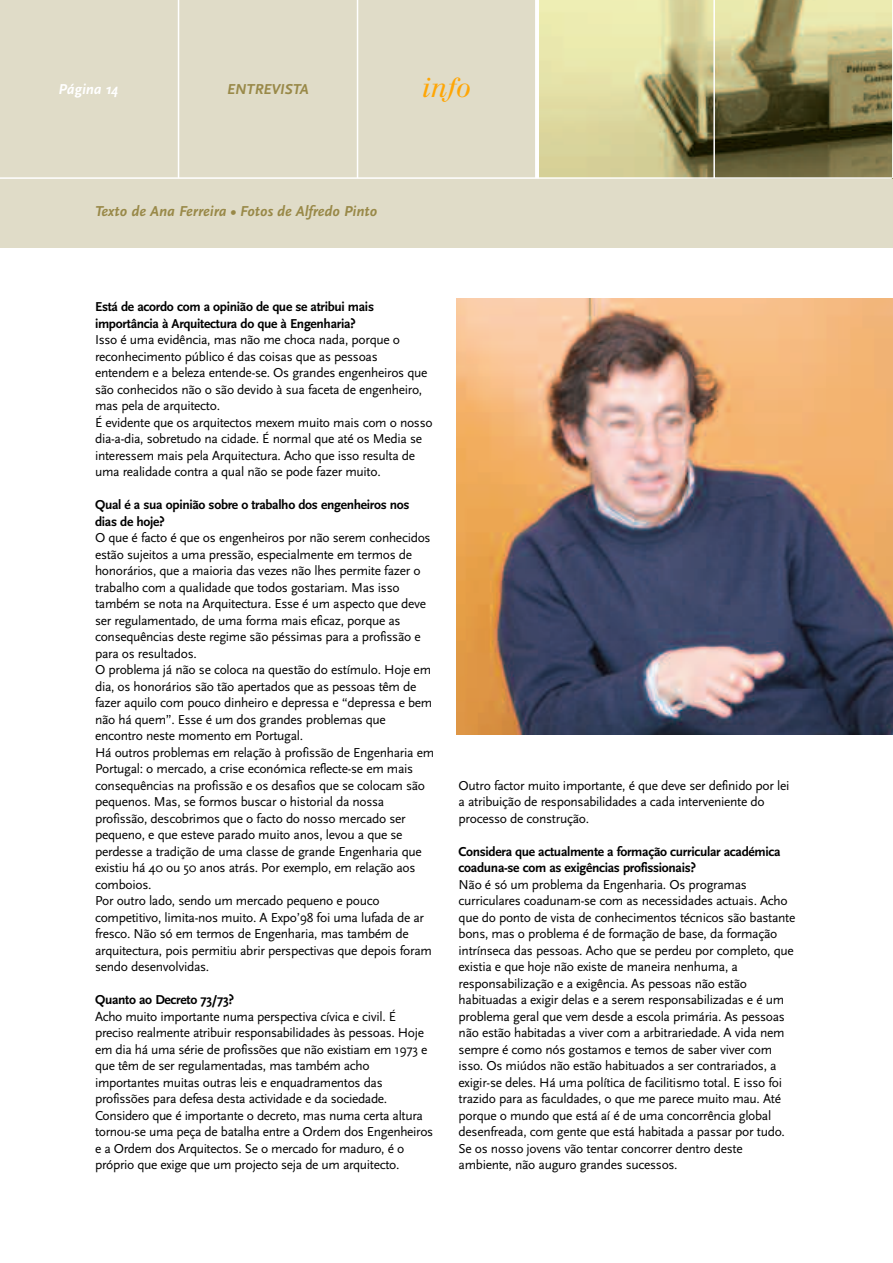
<style>
.page{position:relative;width:893px;height:1263px;background:#fff}
.page>*{position:absolute;margin:0;border:0;box-sizing:border-box;transform-origin:0 0}
.t1{font:italic 27px "Walbaum";color:#ffa605}
.t2{font:italic 700 15px "Scala Sans";color:#998948}
.t3{font:italic 700 15px "Scala Sans";color:#fff}
.t4{font:13.5px/16.5px "Scala Sans";letter-spacing:-.025em;color:#000}
.t5{font:700 13.5px/16.5px "Scala Sans";letter-spacing:-.025em;color:#000}
</style>
<div class="page">
<div style="left:0;top:0;width:893px;height:248px;background:#e0dcc8"></div>
<img style="left:540px;top:0;width:352px;height:177px">
<hr style="left:713px;top:0;width:2px;height:178px;background:#fff">
<hr style="left:535px;top:0;width:2px;height:178px;background:#fff">
<hr style="left:357px;top:0;width:1px;height:178px;background:#fff">
<hr style="left:178px;top:0;width:1px;height:178px;background:#fff">
<img style="left:457px;top:299px;width:436px;height:436px">
<hr style="left:892px;top:0;width:1px;height:178px;background:#fff">
<hr style="left:0;top:177px;width:892px;height:2px;background:#fff">
<p class="t3" style="left:59px;top:80px;width:61px">Página 14</p>
<p class="t2" style="left:227px;top:80px;width:83px">ENTREVISTA</p>
<h1 class="t1" style="left:422px;top:77px;width:51px">info</h1>
<p class="t2" style="left:95px;top:202px;width:284px">Texto de Ana Ferreira • Fotos de Alfredo Pinto</p>
<p class="t5" style="left:95px;top:298px;width:280px">Está de acordo com a opinião de que se atribui mais importância à Arquitectura do que à Engenharia?</p>
<p class="t4" style="left:95px;top:331px;width:339px">Isso é uma evidência, mas não me choca nada, porque o reconhecimento público é das coisas que as pessoas entendem e a beleza entende-se. Os grandes engenheiros que são conhecidos não o são devido à sua faceta de engenheiro, mas pela de arquitecto.<br>É evidente que os arquitectos mexem muito mais com o nosso dia-a-dia, sobretudo na cidade. É normal que até os Media se interessem mais pela Arquitectura. Acho que isso resulta de uma realidade contra a qual não se pode fazer muito.</p>
<p class="t5" style="left:95px;top:496px;width:316px">Qual é a sua opinião sobre o trabalho dos engenheiros nos dias de hoje?</p>
<p class="t4" style="left:95px;top:529px;width:341px">O que é facto é que os engenheiros por não serem conhecidos estão sujeitos a uma pressão, especialmente em termos de honorários, que a maioria das vezes não lhes permite fazer o trabalho com a qualidade que todos gostariam. Mas isso também se nota na Arquitectura. Esse é um aspecto que deve ser regulamentado, de uma forma mais eficaz, porque as consequências deste regime são péssimas para a profissão e para os resultados.<br>O problema já não se coloca na questão do estímulo. Hoje em dia, os honorários são tão apertados que as pessoas têm de fazer aquilo com pouco dinheiro e depressa e “depressa e bem não há quem”. Esse é um dos grandes problemas que encontro neste momento em Portugal.<br>Há outros problemas em relação à profissão de Engenharia em Portugal: o mercado, a crise económica reflecte-se em mais consequências na profissão e os desafios que se colocam são pequenos. Mas, se formos buscar o historial da nossa profissão, descobrimos que o facto do nosso mercado ser pequeno, e que esteve parado muito anos, levou a que se perdesse a tradição de uma classe de grande Engenharia que existiu há 40 ou 50 anos atrás. Por exemplo, em relação aos comboios.<br>Por outro lado, sendo um mercado pequeno e pouco competitivo, limita-nos muito. A Expo’98 foi uma lufada de ar fresco. Não só em termos de Engenharia, mas também de arquitectura, pois permitiu abrir perspectivas que depois foram sendo desenvolvidas.</p>
<p class="t5" style="left:95px;top:991px;width:141px">Quanto ao Decreto 73/73?</p>
<p class="t4" style="left:95px;top:1008px;width:340px">Acho muito importante numa perspectiva cívica e civil. É preciso realmente atribuir responsabilidades às pessoas. Hoje em dia há uma série de profissões que não existiam em 1973 e que têm de ser regulamentadas, mas também acho importantes muitas outras leis e enquadramentos das profissões para defesa desta actividade e da sociedade.<br>Considero que é importante o decreto, mas numa certa altura tornou-se uma peça de batalha entre a Ordem dos Engenheiros e a Ordem dos Arquitectos. Se o mercado for maduro, é o próprio que exige que um projecto seja de um arquitecto.</p>
<p class="t4" style="left:459px;top:777px;width:332px">Outro factor muito importante, é que deve ser definido por lei a atribuição de responsabilidades a cada interveniente do processo de construção.</p>
<p class="t5" style="left:459px;top:843px;width:324px">Considera que actualmente a formação curricular académica coaduna-se com as exigências profissionais?</p>
<p class="t4" style="left:459px;top:876px;width:338px">Não é só um problema da Engenharia. Os programas curriculares coadunam-se com as necessidades actuais. Acho que do ponto de vista de conhecimentos técnicos são bastante bons, mas o problema é de formação de base, da formação intrínseca das pessoas. Acho que se perdeu por completo, que existia e que hoje não existe de maneira nenhuma, a responsabilização e a exigência. As pessoas não estão habituadas a exigir delas e a serem responsabilizadas e é um problema geral que vem desde a escola primária. As pessoas não estão habitadas a viver com a arbitrariedade. A vida nem sempre é como nós gostamos e temos de saber viver com isso. Os miúdos não estão habituados a ser contrariados, a exigir-se deles. Há uma política de facilitismo total. E isso foi trazido para as faculdades, o que me parece muito mau. Até porque o mundo que está aí é de uma concorrência global desenfreada, com gente que está habitada a passar por tudo.<br>Se os nosso jovens vão tentar concorrer dentro deste ambiente, não auguro grandes sucessos.</p>
</div>
